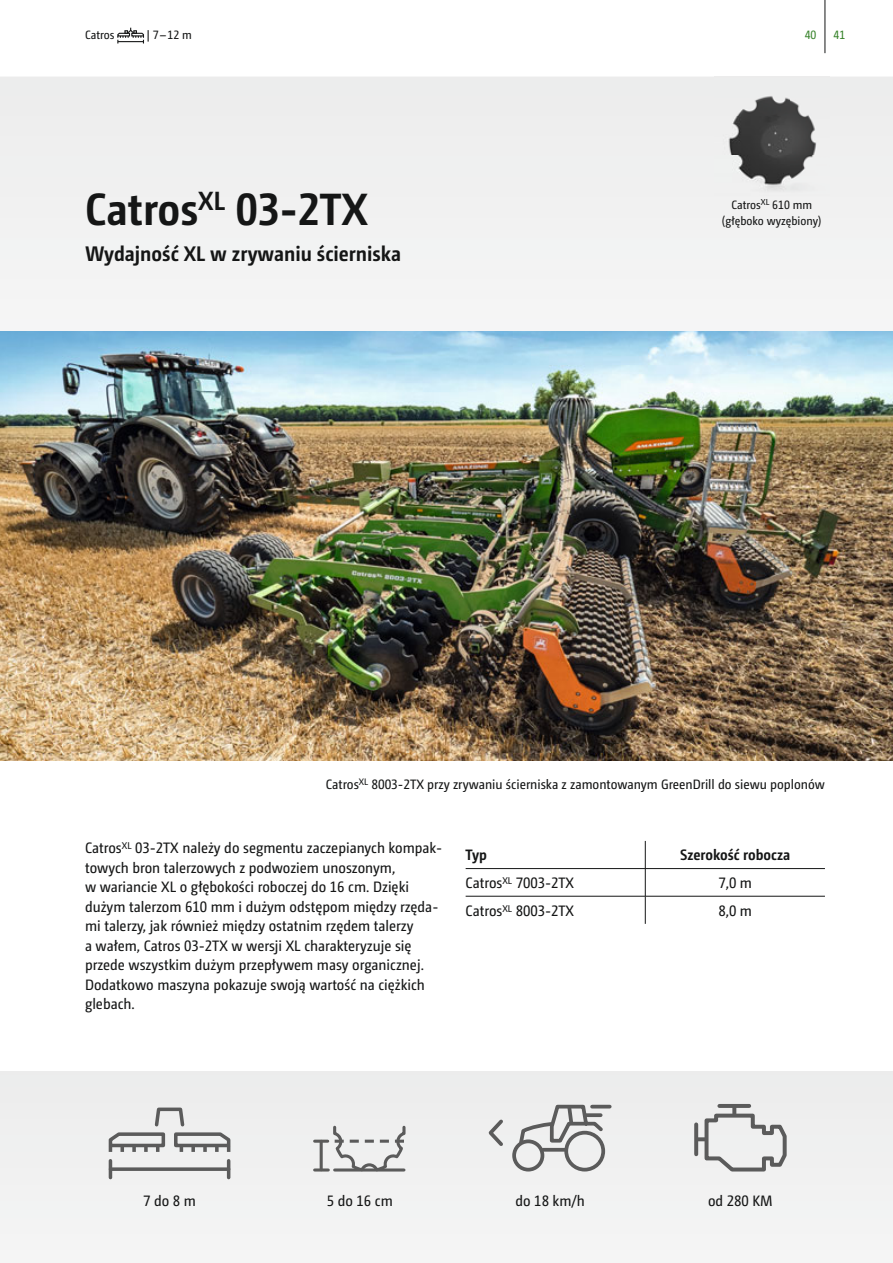
<style>
.page{position:relative;width:893px;height:1263px;background:#fff}
.page>*{position:absolute;margin:0;border:0;box-sizing:border-box;transform-origin:0 0}
.t1{font:700 45px "Camingo Dos Pro S Cd";color:#151616}
.t2{font:700 21px "Camingo Dos Pro S Cd";color:#151616}
.t3{font:15px/19.5px "Camingo Dos Pro S Cd";color:#151616}
.t4{font:700 15px "Camingo Dos Pro S Cd";color:#151616}
.t5{font:13.5px "Camingo Dos Pro S Cd";color:#151616}
.t6{font:12px/15.9px "Camingo Dos Pro S Cd";color:#151616;text-align:center}
.t7{font:12px "Camingo Dos Pro S Cd";color:#38832b}
</style>
<div class="page">
<div style="left:0;top:77px;width:893px;height:255px;background:#f1f1f1"></div>
<div style="left:0;top:1071px;width:893px;height:192px;background:#f1f1f1"></div>
<img style="left:0;top:332px;width:893px;height:428px">
<img style="left:714px;top:77px;width:115px;height:119px">
<svg style="left:112px;top:1167px;width:115px;height:4px"></svg>
<hr style="left:227px;top:1161px;width:3px;height:16px;background:#5b5b5b">
<hr style="left:109px;top:1161px;width:3px;height:16px;background:#5b5b5b">
<svg style="left:108px;top:1107px;width:123px;height:45px"></svg>
<svg style="left:315px;top:1125px;width:91px;height:47px"></svg>
<svg style="left:517px;top:1104px;width:89px;height:43px"></svg>
<svg style="left:543px;top:1148px;width:21px;height:4px"></svg>
<div style="left:512px;top:1139px;width:32px;height:32px;border:4px solid #5b5b5b;border-radius:50%"></div>
<div style="left:564px;top:1131px;width:41px;height:40px;border:4px solid #5b5b5b;border-radius:50%"></div>
<hr style="left:592px;top:1105px;width:18px;height:3px;background:#5b5b5b">
<svg style="left:586px;top:1113px;width:15px;height:4px"></svg>
<svg style="left:488px;top:1119px;width:15px;height:27px"></svg>
<svg style="left:703px;top:1112px;width:84px;height:60px"></svg>
<hr style="left:719px;top:1104px;width:30px;height:4px;background:#5b5b5b">
<svg style="left:694px;top:1124px;width:4px;height:30px"></svg>
<svg style="left:695px;top:1137px;width:11px;height:4px"></svg>
<svg style="left:732px;top:1108px;width:4px;height:7px"></svg>
<hr style="left:825px;top:0;width:1px;height:53px;background:#151616">
<hr style="left:466px;top:868px;width:359px;height:1px;background:#151616">
<hr style="left:466px;top:896px;width:359px;height:1px;background:#151616">
<svg style="left:645px;top:841px;width:1px;height:83px"></svg>
<svg style="left:117px;top:28px;width:27px;height:16px"></svg>
<p class="t6" style="left:85px;top:28px;width:31px">Catros</p>
<p class="t6" style="left:147px;top:28px;width:46px">| 7 – 12 m</p>
<h1 class="t1" style="left:85px;top:190px;width:285px">Catros<sup>XL</sup> 03-2TX</h1>
<h2 class="t2" style="left:85px;top:245px;width:317px">Wydajność XL w zrywaniu ścierniska</h2>
<p class="t7" style="left:805px;top:28px;width:13px">40</p>
<p class="t7" style="left:833px;top:28px;width:13px">41</p>
<p class="t6" style="left:722px;top:198px;width:101px">Catros<sup>XL</sup> 610 mm (głęboko wyzębiony)</p>
<p class="t5" style="left:326px;top:779px;width:501px">Catros<sup>XL</sup> 8003-2TX przy zrywaniu ścierniska z zamontowanym GreenDrill do siewu poplonów</p>
<p class="t3" style="left:85px;top:839px;width:359px">Catros<sup>XL</sup> 03-2TX należy do segmentu zaczepianych kompak&shy;towych bron talerzowych z podwoziem unoszonym,<br>w wariancie XL o głębokości roboczej do 16 cm. Dzięki dużym talerzom 610 mm i dużym odstępom między rzęda&shy;mi talerzy, jak również między ostatnim rzędem talerzy<br>a wałem, Catros 03-2TX w wersji XL charakteryzuje się przede wszystkim dużym przepływem masy organicznej.<br>Dodatkowo maszyna pokazuje swoją wartość na ciężkich glebach.</p>
<p class="t4" style="left:466px;top:849px;width:23px">Typ</p>
<p class="t4" style="left:680px;top:849px;width:111px">Szerokość robocza</p>
<p class="t3" style="left:466px;top:874px;width:110px">Catros<sup>XL</sup> 7003-2TX</p>
<p class="t3" style="left:718px;top:874px;width:35px">7,0 m</p>
<p class="t3" style="left:466px;top:902px;width:110px">Catros<sup>XL</sup> 8003-2TX</p>
<p class="t3" style="left:718px;top:902px;width:35px">8,0 m</p>
<p class="t3" style="left:143px;top:1192px;width:54px">7 do 8 m</p>
<p class="t3" style="left:327px;top:1192px;width:67px">5 do 16 cm</p>
<p class="t3" style="left:515px;top:1192px;width:71px">do 18 km/h</p>
<p class="t3" style="left:708px;top:1192px;width:66px">od 280 KM</p>
</div>
